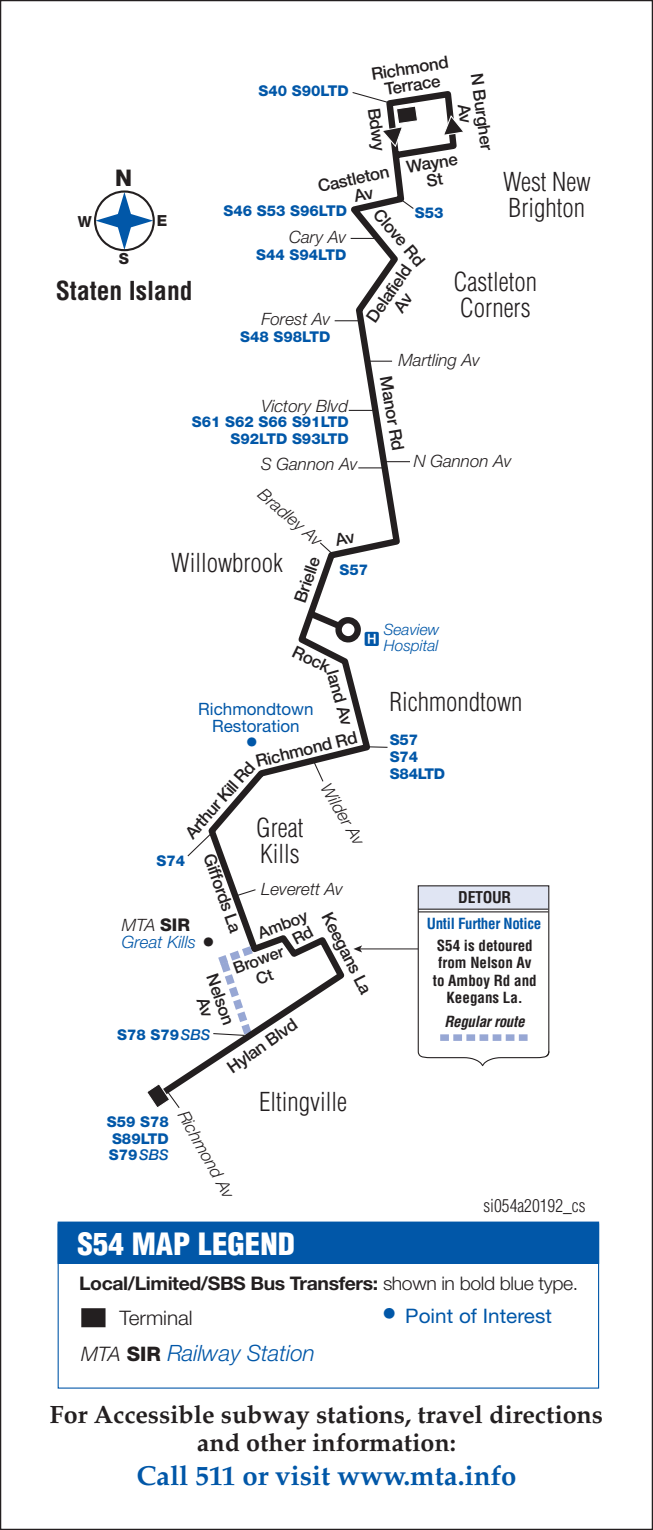
<style>
.page{position:relative;width:653px;height:1530px;background:#fff}
.page>*{position:absolute;margin:0;border:0;box-sizing:border-box;transform-origin:0 0}
.t1{font:900 condensed 30px "Helvetica";color:#fff}
.t2{font:800 30px "Helvetica Neue";color:#0157a8}
.t3{font:700 27.5px "Palatino";color:#0157a8}
.t4{font:300 condensed 25.5px/25.5px "Helvetica";color:#231f20}
.t5{font:700 condensed 25.5px "Helvetica";color:#231f20}
.t6{font:25.5px "Helvetica Neue";color:#0157a8}
.t7{font:700 25px/27.5px "Palatino";color:#231f20;text-align:center}
.t8{font:800 23px "Helvetica Neue";color:#231f20}
.t9{font:italic 300 22.5px "Helvetica Neue";color:#0157a8}
.t10{font:20px "Helvetica Neue";color:#0157a8}
.t11{font:300 20px "Helvetica Neue";color:#231f20}
.t12{font:700 18.75px "Helvetica Neue";letter-spacing:-.02em;color:#231f20}
.t13{font:300 condensed 17.5px "Helvetica";color:#231f20}
.t14{font:500 17px/17px "Helvetica Neue";color:#231f20;text-align:center}
.t15{font:italic 300 17px "Helvetica Neue";color:#231f20}
.t16{font:17px/17px "Helvetica Neue";color:#0157a8;text-align:center}
.t17{font:italic 300 17px/17px "Helvetica Neue";color:#0157a8}
.t18{font:500 16.25px/17.5px "Helvetica Neue";color:#231f20;text-align:center}
.t19{font:700 condensed 15.75px "Helvetica";letter-spacing:-.02em;color:#231f20}
.t20{font:italic 300 15.5px/15.5px "Helvetica Neue";color:#0157a8}
.t21{font:800 15.25px "Helvetica Neue";color:#231f20}
.t22{font:800 15.25px "Helvetica Neue";color:#231f20;scale:.95 1}
.t23{font:700 condensed 15px/17.5px "Helvetica";color:#231f20;text-align:center}
.t24{font:700 condensed 15px "Helvetica";letter-spacing:-.02em;color:#0157a8}
.t25{font:italic 700 condensed 15px "Helvetica";letter-spacing:-.02em;color:#231f20}
.t26{font:800 14.75px/16.2px "Helvetica Neue";color:#0157a8;text-align:right}
.t27{font:800 14.75px/17px "Helvetica Neue";letter-spacing:-.02em;color:#0157a8}
.s1{color:#231f20}
.s2{font-weight:800;font-style:normal;font-size:17.5px;color:#231f20}
.s3{font-weight:800;font-style:normal;font-size:25.5px;color:#231f20}
.s4{font-weight:500;font-style:italic}
.s5{font-weight:300}
.s6{font-size:20px;color:#231f20}
.s7{font-weight:800;font-style:normal;font-size:20px;color:#231f20}
</style>
<div class="page">
<svg style="left:208px;top:91px;width:249px;height:859px"></svg>
<svg style="left:441px;top:114px;width:22px;height:23px"></svg>
<svg style="left:94px;top:190px;width:61px;height:62px"></svg>
<div style="left:58px;top:1222px;width:540px;height:41px;background:#0157a8"></div>
<div style="left:58px;top:1222px;width:541px;height:42px;border:1px solid #0157a8"></div>
<div style="left:82px;top:1309px;width:23px;height:18px;background:#231f20"></div>
<div style="left:81px;top:1308px;width:24px;height:19px;border:1px solid #231f20"></div>
<svg style="left:417px;top:885px;width:132px;height:182px"></svg>
<hr style="left:359px;top:948px;width:59px;height:1px;background:#231f20">
<svg style="left:187px;top:830px;width:28px;height:28px"></svg>
<svg style="left:400px;top:199px;width:15px;height:11px"></svg>
<svg style="left:351px;top:91px;width:67px;height:57px"></svg>
<hr style="left:366px;top:746px;width:21px;height:2px;background:#231f20">
<svg style="left:304px;top:606px;width:75px;height:42px"></svg>
<svg style="left:426px;top:173px;width:17px;height:14px"></svg>
<svg style="left:352px;top:188px;width:22px;height:14px"></svg>
<svg style="left:319px;top:532px;width:36px;height:23px"></svg>
<svg style="left:147px;top:925px;width:215px;height:183px"></svg>
<p class="t8" style="left:115px;top:164px;width:19px">N</p>
<p class="t22" style="left:78px;top:213px;width:16px">W</p>
<p class="t21" style="left:157px;top:212px;width:12px">E</p>
<p class="t21" style="left:119px;top:250px;width:12px">S</p>
<p class="t5" style="left:56px;top:275px;width:138px">Staten Island</p>
<p class="t26" style="left:258px;top:82px;width:92px">S40 S90LTD</p>
<p class="t14" style="left:370px;top:65px;width:79px;rotate:-9deg">Richmond<br>Terrace</p>
<p class="t14" style="left:382px;top:107px;width:45px;rotate:82deg">Bdwy</p>
<p class="t14" style="left:485px;top:72px;width:79px;rotate:82deg">N Burgher<br>Av</p>
<p class="t14" style="left:405px;top:158px;width:53px;rotate:-9deg">Wayne</p>
<p class="t14" style="left:316px;top:178px;width:74px;rotate:-12deg">Castleton</p>
<p class="t4" style="left:503px;top:169px;width:89px">West New<br>Brighton</p>
<p class="t26" style="left:223px;top:203px;width:125px">S46 S53 S96LTD</p>
<p class="t26" style="left:415px;top:205px;width:30px">S53</p>
<p class="t14" style="left:383px;top:205px;width:71px;rotate:50deg">Clove Rd</p>
<p class="t15" style="left:289px;top:227px;width:59px">Cary Av</p>
<p class="t26" style="left:256px;top:247px;width:92px">S44 S94LTD</p>
<p class="t14" style="left:363px;top:315px;width:67px;rotate:-55deg">Delafield<br>Av</p>
<p class="t4" style="left:453px;top:269px;width:85px">Castleton<br>Corners</p>
<p class="t15" style="left:261px;top:309px;width:70px">Forest Av</p>
<p class="t26" style="left:240px;top:329px;width:92px">S48 S98LTD</p>
<p class="t15" style="left:398px;top:350px;width:83px">Martling Av</p>
<p class="t15" style="left:261px;top:396px;width:88px">Victory Blvd</p>
<p class="t26" style="left:192px;top:413px;width:158px;line-height:17px">S61 S62 S66 S91LTD<br>S92LTD S93LTD</p>
<p class="t15" style="left:261px;top:454px;width:98px">S Gannon Av</p>
<p class="t15" style="left:267px;top:484px;width:80px;rotate:41deg">Bradley Av</p>
<p class="t4" style="left:171px;top:550px;width:113px">Willowbrook</p>
<p class="t14" style="left:291px;top:599px;width:49px;rotate:-71deg">Brielle</p>
<p class="t26" style="left:339px;top:561px;width:30px">S57</p>
<p class="t14" style="left:297px;top:643px;width:41px;rotate:26deg">Rock</p>
<p class="t14" style="left:340px;top:668px;width:58px;rotate:74deg">land Av</p>
<p class="t16" style="left:198px;top:700px;width:117px">Richmondtown<br>Restoration</p>
<p class="t6" style="left:245px;top:727px;width:14px">•</p>
<p class="t14" style="left:254px;top:753px;width:105px;rotate:-14deg">Richmond Rd</p>
<p class="t14" style="left:182px;top:830px;width:97px;rotate:-49deg">Arthur Kill Rd</p>
<p class="t15" style="left:334px;top:779px;width:70px;rotate:59deg">Wilder Av</p>
<p class="t4" style="left:256px;top:815px;width:48px">Great<br>Kills</p>
<p class="t14" style="left:217px;top:851px;width:84px;rotate:71deg">Giffords La</p>
<p class="t14" style="left:220px;top:971px;width:54px;rotate:71deg">Nelson<br>Av</p>
<p class="t26" style="left:156px;top:853px;width:30px">S74</p>
<p class="t15" style="left:261px;top:879px;width:83px">Leverett Av</p>
<p class="t14" style="left:334px;top:909px;width:91px;rotate:63deg">Keegans La</p>
<p class="t18" style="left:255px;top:925px;width:53px;rotate:-21deg">Amboy</p>
<p class="t17" style="left:122px;top:916px;width:94px"><span class="s1">MTA</span> <span class="s2">SIR<br></span>Great Kills <span class="s3">•</span></p>
<p class="t18" style="left:231px;top:960px;width:54px;rotate:-20deg">Brower<br>Ct</p>
<p class="t14" style="left:224px;top:1062px;width:83px;rotate:-35deg">Hylan Blvd</p>
<p class="t26" style="left:117px;top:1027px;width:95px">S78 S79<span class="s4">SBS</span></p>
<p class="t26" style="left:107px;top:1114px;width:64px;text-align:justify">S59 S78<br>S89LTD S79<span class="s4">SBS</span></p>
<p class="t15" style="left:191px;top:1107px;width:99px;rotate:61deg">Richmond Av</p>
<p class="t4" style="left:259px;top:1088px;width:89px">Eltingville</p>
<p class="t14" style="left:394px;top:375px;width:77px;rotate:80deg">Manor Rd</p>
<p class="t15" style="left:413px;top:451px;width:99px">N Gannon Av</p>
<p class="t20" style="left:383px;top:622px;width:57px">Seaview<br>Hospital</p>
<p class="t4" style="left:389px;top:688px;width:135px">Richmondtown</p>
<p class="t27" style="left:390px;top:731px;width:57px">S57<br>S74<br>S84LTD</p>
<p class="t19" style="left:458px;top:888px;width:54px">DETOUR</p>
<p class="t24" style="left:427px;top:914px;width:116px">Until Further Notice</p>
<p class="t23" style="left:433px;top:937px;width:105px">S54 is detoured from Nelson Av to Amboy Rd and<br>Keegans La.</p>
<p class="t25" style="left:444px;top:1012px;width:82px">Regular route</p>
<p class="t13" style="left:483px;top:1195px;width:104px">si054a20192_cs</p>
<p class="t1" style="left:77px;top:1225px;width:219px">S54 MAP LEGEND</p>
<p class="t12" style="left:79px;top:1272px;width:500px">Local/Limited/SBS Bus Transfers: <span class="s5">shown in bold blue type.</span></p>
<p class="t2" style="left:382px;top:1295px;width:16px">•</p>
<p class="t9" style="left:81px;top:1339px;width:235px"><span class="s6">MTA</span> <span class="s7">SIR</span> Railway Station</p>
<p class="t11" style="left:119px;top:1305px;width:75px">Terminal</p>
<p class="t10" style="left:405px;top:1304px;width:148px">Point of Interest</p>
<h3 class="t7" style="left:50px;top:1401px;width:554px">For Accessible subway stations, travel directions and other information:</h3>
<h2 class="t3" style="left:136px;top:1458px;width:381px">Call 511 or visit www.mta.info</h2>
</div>
